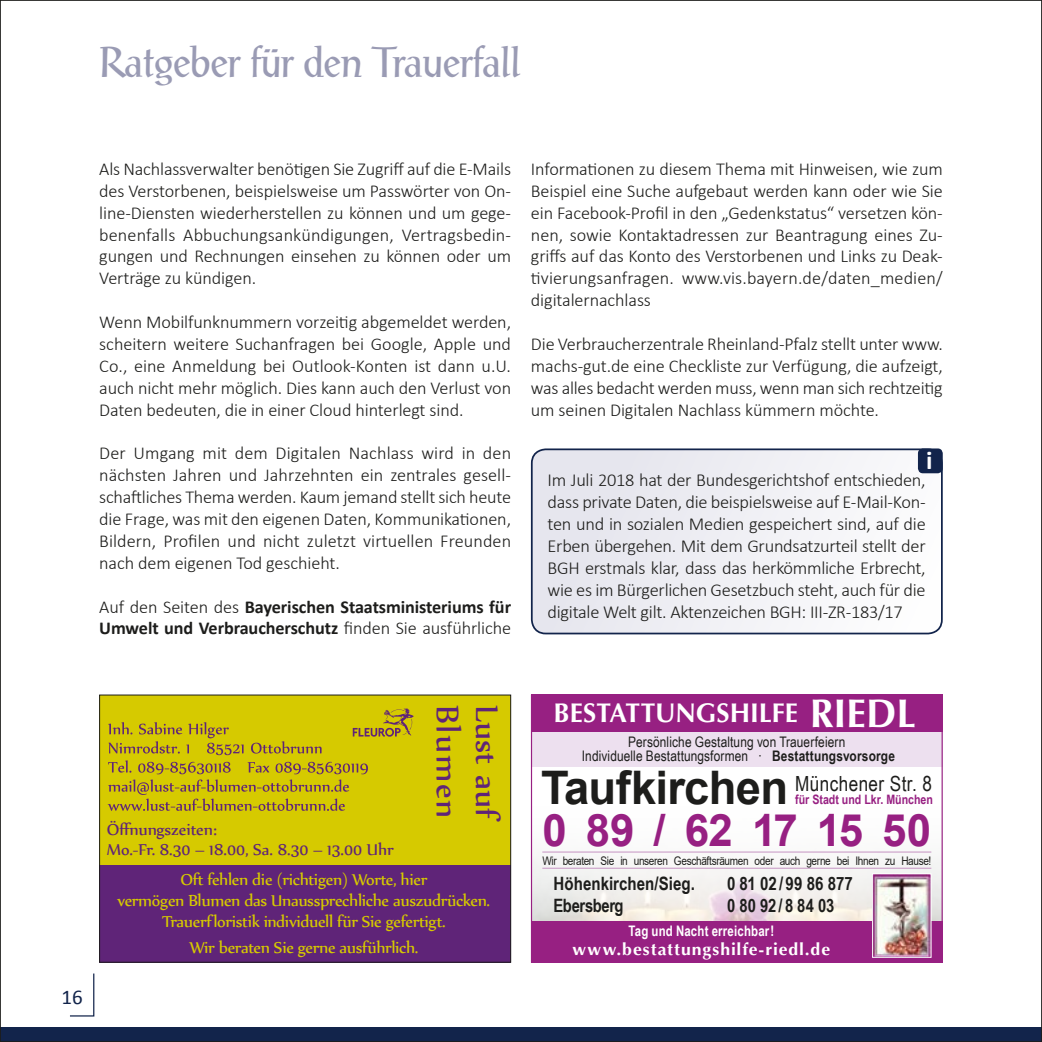
<style>
.page{position:relative;width:1042px;height:1042px;background:#fff}
.page>*{position:absolute;margin:0;border:0;box-sizing:border-box;transform-origin:0 0}
.t1{font:700 46.2px "Arial";letter-spacing:-.015em;color:#1d1d1b}
.t2{font:700 44.8px "Arial";letter-spacing:-.01em;color:#972082}
.t3{font:42px "Post Antiqua";letter-spacing:-.02em;color:#9a9bb4}
.t4{font:37.62px "Nyala";letter-spacing:.025em;color:#5f2478}
.t5{font:700 27.12px "Optima LT Pro";color:#fff}
.t6{font:700 26.25px "Calibri";color:#fff}
.t7{font:21px "Calibri";color:#12244b}
.t8{font:20.82px "Arial Narrow";letter-spacing:.02em;color:#1d1d1b}
.t9{font:19.25px/21px "Nyala";letter-spacing:-.015em;color:#d6ca00;text-align:center}
.t10{font:19.25px/20.1px "Nyala";color:#5f2478}
.t11{font:300 18.38px/21.9px "Calibri";letter-spacing:-.015em;color:#1d1d1b;text-align:justify}
.t12{font:700 18.38px "Arial Narrow";color:#1d1d1b}
.t13{font:700 18.38px "Arial Narrow";letter-spacing:-.02em;color:#1d1d1b}
.t14{font:300 18.2px/21.9px "Calibri";letter-spacing:-.005em;color:#1d1d1b;text-align:justify}
.t15{font:700 18.2px/21.9px "Calibri";letter-spacing:-.005em;color:#1d1d1b}
.t16{font:700 16.97px "Optima LT Pro";letter-spacing:.055em;color:#fff;scale:1.04 1}
.t17{font:14.53px/14.5px "Arial Narrow";letter-spacing:.005em;color:#1d1d1b;text-align:center}
.t18{font:700 14.53px "Arial Narrow";letter-spacing:.01em;color:#fff;scale:.96 1}
.t19{font:700 12.95px "Arial Narrow";color:#972082}
.t20{font:11.9px "Arial";letter-spacing:-.035em;color:#1d1d1b;scale:.85 1}
.s1{font-weight:300}
.s2{font-size:40.07px}
.s3{font-weight:700}
</style>
<div class="page">
<svg style="left:70px;top:973px;width:25px;height:44px"></svg>
<div style="left:0;top:1027px;width:1042px;height:15px;background:#12244b"></div>
<div style="left:532px;top:449px;width:410px;height:184px;background:#f0f0f4;border-radius:14px"></div>
<div style="left:531px;top:448px;width:412px;height:186px;border:2px solid #12244b;border-radius:14px"></div>
<div style="left:918px;top:448px;width:25px;height:25px;background:#12244b;border-radius:5px"></div>
<div style="left:99px;top:828px;width:412px;height:41px;background:#d6ca00"></div>
<div style="left:99px;top:865px;width:412px;height:97px;background:#5f2478"></div>
<div style="left:99px;top:694px;width:412px;height:137px;background:#d6ca00"></div>
<svg style="left:108px;top:708px;width:305px;height:103px"></svg>
<div style="left:99px;top:694px;width:412px;height:268px;border:1px solid #1d1d1b"></div>
<div style="left:531px;top:730px;width:412px;height:36px;background:#ede0ef"></div>
<img style="left:533px;top:851px;width:408px;height:70px">
<div style="left:531px;top:921px;width:412px;height:41px;background:#972082"></div>
<div style="left:531px;top:694px;width:412px;height:38px;background:#972082"></div>
<img style="left:872px;top:873px;width:59px;height:85px">
<hr style="left:542px;top:868px;width:389px;height:1px;background:#c594c2">
<hr style="left:542px;top:851px;width:389px;height:1px;background:#c594c2">
<div style="left:531px;top:694px;width:412px;height:268px;border:1px solid #972082"></div>
<h3 class="t3" style="left:99px;top:37px;width:424px">Ratgeber für den Trauerfall</h3>
<p class="t14" style="left:99px;top:157px;width:413px">Als Nachlassverwalter benötigen Sie Zugriff auf die E-Mails des Verstorbenen, beispielsweise um Passwörter von On&shy;line-Diensten wiederherstellen zu können und um gege&shy;benenfalls Abbuchungsankündigungen, Vertragsbedin&shy;gungen und Rechnungen einsehen zu können oder um Verträge zu kündigen.</p>
<p class="t14" style="left:99px;top:310px;width:413px">Wenn Mobilfunknummern vorzeitig abgemeldet werden, scheitern weitere Suchanfragen bei Google, Apple und Co., eine Anmeldung bei Outlook-Konten ist dann u.U. auch nicht mehr möglich. Dies kann auch den Verlust von Daten bedeuten, die in einer Cloud hinterlegt sind.</p>
<p class="t14" style="left:99px;top:441px;width:413px">Der Umgang mit dem Digitalen Nachlass wird in den nächsten Jahren und Jahrzehnten ein zentrales gesell&shy;schaftliches Thema werden. Kaum jemand stellt sich heute die Frage, was mit den eigenen Daten, Kommunikationen, Bildern, Profilen und nicht zuletzt virtuellen Freunden nach dem eigenen Tod geschieht.</p>
<p class="t15" style="left:99px;top:595px;width:413px"><span class="s1">Auf den Seiten des</span> Bayerischen Staatsministeriums für<br>Umwelt und Verbraucherschutz <span class="s1">finden Sie ausführliche</span></p>
<p class="t14" style="left:531px;top:157px;width:413px">Informationen zu diesem Thema mit Hinweisen, wie zum Beispiel eine Suche aufgebaut werden kann oder wie Sie ein Facebook-Profil in den „Gedenkstatus“ versetzen kön&shy;nen, sowie Kontaktadressen zur Beantragung eines Zu&shy;griffs auf das Konto des Verstorbenen und Links zu Deak&shy;tivierungsanfragen. www.vis.bayern.de/daten_medien/ digitalernachlass</p>
<p class="t14" style="left:531px;top:332px;width:413px">Die Verbraucherzentrale Rheinland-Pfalz stellt unter www. machs-gut.de eine Checkliste zur Verfügung, die aufzeigt, was alles bedacht werden muss, wenn man sich rechtzeitig um seinen Digitalen Nachlass kümmern möchte.</p>
<h3 class="t6" style="left:926px;top:443px;width:8px">i</h3>
<p class="t11" style="left:547px;top:468px;width:380px">Im Juli 2018 hat der Bundesgerichtshof entschieden, dass private Daten, die beispielsweise auf E-Mail-Kon&shy;ten und in sozialen Medien gespeichert sind, auf die Erben übergehen. Mit dem Grundsatzurteil stellt der BGH erstmals klar, dass das herkömmliche Erbrecht, wie es im Bürgerlichen Gesetzbuch steht, auch für die digitale Welt gilt. Aktenzeichen BGH: III-ZR-183/17</p>
<p class="t7" style="left:62px;top:984px;width:23px">16</p>
<h3 class="t4" style="left:474px;top:705px;width:115px;rotate:90deg">Blumen</h3>
<h3 class="t4" style="left:514px;top:705px;width:118px;rotate:90deg">Lust auf</h3>
<p class="t10" style="left:107px;top:819px;width:289px">Öffnungszeiten:<br>Mo.-Fr. 8.30 – 18.00, Sa. 8.30 – 13.00 Uhr</p>
<p class="t9" style="left:118px;top:868px;width:374px">Oft fehlen die (richtigen) Worte, hier<br>vermögen Blumen das Unaussprechliche auszudrücken.<br>Trauerfloristik individuell für Sie gefertigt.</p>
<p class="t9" style="left:189px;top:937px;width:231px">Wir beraten Sie gerne ausführlich.</p>
<h3 class="t5" style="left:553px;top:696px;width:364px">BESTATTUNGSHILFE <span class="s2">RIEDL</span></h3>
<p class="t17" style="left:582px;top:734px;width:315px">Persönliche Gestaltung von Trauerfeiern<br>Individuelle Bestattungsformen · <span class="s3">Bestattungsvorsorge</span></p>
<h1 class="t1" style="left:541px;top:755px;width:248px">Taufkirchen</h1>
<p class="t8" style="left:795px;top:768px;width:138px">Münchener Str. 8</p>
<p class="t19" style="left:795px;top:790px;width:139px">für Stadt und Lkr. München</p>
<h2 class="t2" style="left:542px;top:799px;width:390px">0 89 / 62 17 15 50</h2>
<p class="t20" style="left:542px;top:852px;width:459px">Wir beraten Sie in unseren Geschäftsräumen oder auch gerne bei Ihnen zu Hause!</p>
<p class="t12" style="left:553px;top:870px;width:143px">Höhenkirchen/Sieg.</p>
<p class="t12" style="left:727px;top:870px;width:127px">0 81 02 / 99 86 877</p>
<p class="t13" style="left:553px;top:892px;width:72px">Ebersberg</p>
<p class="t12" style="left:727px;top:892px;width:109px">0 80 92 / 8 84 03</p>
<p class="t18" style="left:628px;top:920px;width:153px">Tag und Nacht erreichbar!</p>
<p class="t16" style="left:572px;top:938px;width:249px">www.bestattungshilfe-riedl.de</p>
</div>
